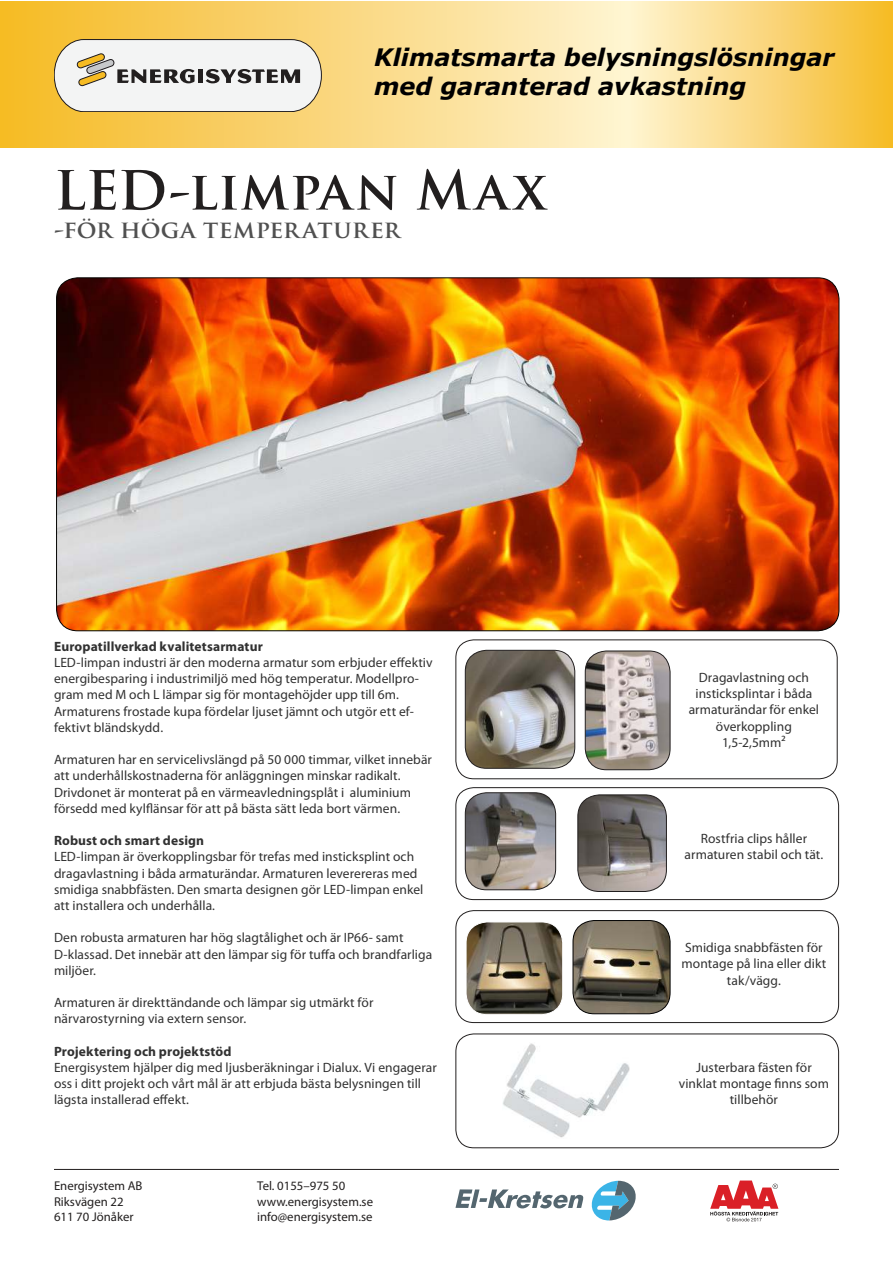
<style>
.page{position:relative;width:893px;height:1263px;background:#fff}
.page>*{position:absolute;margin:0;border:0;box-sizing:border-box;transform-origin:0 0}
.t1{font:700 52.5px "Trajan Pro";letter-spacing:.02em;color:#221f1f}
.t2{font:italic 700 24px/28.8px "Verdana";color:#000}
.t3{font:700 24px "Trajan Pro";letter-spacing:.015em;color:#505050}
.t4{font:13.5px/16.2px "Myriad Pro";letter-spacing:.005em;color:#313131}
.t5{font:700 13.5px "Myriad Pro";letter-spacing:.01em;color:#313131}
.t6{font:12.75px/15.3px "Myriad Pro";color:#221f1f}
</style>
<div class="page">
<hr style="left:54px;top:1169px;width:785px;height:1px;background:#221f1f">
<svg style="left:591px;top:1181px;width:45px;height:39px"></svg>
<svg style="left:455px;top:1189px;width:128px;height:19px"></svg>
<svg style="left:710px;top:1180px;width:68px;height:41px"></svg>
<div style="left:455px;top:910px;width:384px;height:113px;border:1px solid #221f1f;border-radius:18px"></div>
<div style="left:455px;top:1033px;width:384px;height:115px;border:1px solid #221f1f;border-radius:18px"></div>
<div style="left:455px;top:639px;width:383px;height:140px;border:1px solid #221f1f;border-radius:18px"></div>
<img style="left:585px;top:651px;width:85px;height:119px">
<div style="left:585px;top:651px;width:85px;height:119px;border:1px solid #221f1f;border-radius:21px"></div>
<img style="left:465px;top:650px;width:110px;height:118px">
<div style="left:465px;top:650px;width:110px;height:119px;border:1px solid #221f1f;border-radius:21px"></div>
<img style="left:573px;top:920px;width:97px;height:94px">
<div style="left:573px;top:920px;width:97px;height:94px;border:1px solid #000;border-radius:21px"></div>
<img style="left:466px;top:923px;width:97px;height:90px">
<div style="left:466px;top:921px;width:97px;height:94px;border:1px solid #fff;border-radius:21px"></div>
<div style="left:455px;top:787px;width:384px;height:113px;border:1px solid #221f1f;border-radius:18px"></div>
<img style="left:503px;top:1043px;width:127px;height:95px">
<img style="left:578px;top:795px;width:88px;height:96px">
<div style="left:577px;top:794px;width:90px;height:98px;border:1px solid #221f1f;border-radius:22px"></div>
<img style="left:465px;top:793px;width:91px;height:97px">
<div style="left:465px;top:792px;width:91px;height:98px;border:1px solid #221f1f;border-radius:21px"></div>
<img style="left:57px;top:278px;width:782px;height:353px">
<img style="left:0;top:1px;width:893px;height:146px">
<svg style="left:54px;top:39px;width:268px;height:73px"></svg>
<h2 class="t2" style="left:374px;top:45px;width:462px">Klimatsmarta belysningslösningar med garanterad avkastning</h2>
<h1 class="t1" style="left:54px;top:161px;width:494px">LED-limpan Max</h1>
<h2 class="t3" style="left:54px;top:216px;width:348px">-för höga temperaturer</h2>
<p class="t5" style="left:54px;top:641px;width:210px">Europatillverkad kvalitetsarmatur</p>
<p class="t4" style="left:54px;top:655px;width:380px">LED-limpan industri är den moderna armatur som erbjuder effektiv energibesparing i industrimiljö med hög temperatur. Modellpro&shy;gram med M och L lämpar sig för montagehöjder upp till 6m.<br>Armaturens frostade kupa fördelar ljuset jämnt och utgör ett ef&shy;fektivt bländskydd.</p>
<p class="t4" style="left:54px;top:752px;width:379px">Armaturen har en servicelivslängd på 50 000 timmar, vilket innebär att underhållskostnaderna för anläggningen minskar radikalt.<br>Drivdonet är monterat på en värmeavledningsplåt i aluminium försedd med kylflänsar för att på bästa sätt leda bort värmen.</p>
<p class="t5" style="left:54px;top:835px;width:152px">Robust och smart design</p>
<p class="t4" style="left:54px;top:849px;width:371px">LED-limpan är överkopplingsbar för trefas med insticksplint och dragavlastning i båda armaturändar. Armaturen leverereras med smidiga snabbfästen. Den smarta designen gör LED-limpan enkel att installera och underhålla.</p>
<p class="t4" style="left:54px;top:930px;width:380px">Den robusta armaturen har hög slagtålighet och är IP66- samt<br>D-klassad. Det innebär att den lämpar sig för tuffa och brandfarliga miljöer.</p>
<p class="t4" style="left:54px;top:995px;width:321px">Armaturen är direkttändande och lämpar sig utmärkt för närvarostyrning via extern sensor.</p>
<p class="t5" style="left:54px;top:1046px;width:179px">Projektering och projektstöd</p>
<p class="t4" style="left:54px;top:1060px;width:384px">Energisystem hjälper dig med ljusberäkningar i Dialux. Vi engagerar oss i ditt projekt och vårt mål är att erbjuda bästa belysningen till lägsta installerad effekt.</p>
<p class="t4" style="left:679px;top:1059px;width:152px;text-align:center">Justerbara fästen för vinklat montage finns som tillbehör</p>
<p class="t4" style="left:689px;top:670px;width:132px;text-align:center">Dragavlastning och insticksplintar i båda armaturändar för enkel överkoppling<br>1,5-2,5mm²</p>
<p class="t4" style="left:685px;top:831px;width:140px;text-align:center">Rostfria clips håller armaturen stabil och tät.</p>
<p class="t4" style="left:682px;top:940px;width:146px;text-align:center">Smidiga snabbfästen för montage på lina eller dikt tak/vägg.</p>
<p class="t6" style="left:54px;top:1179px;width:90px">Energisystem AB<br>Riksvägen 22<br>611 70 Jönåker</p>
<p class="t6" style="left:257px;top:1179px;width:117px">Tel. 0155–975 50 www.energisystem.se info@energisystem.se</p>
</div>
